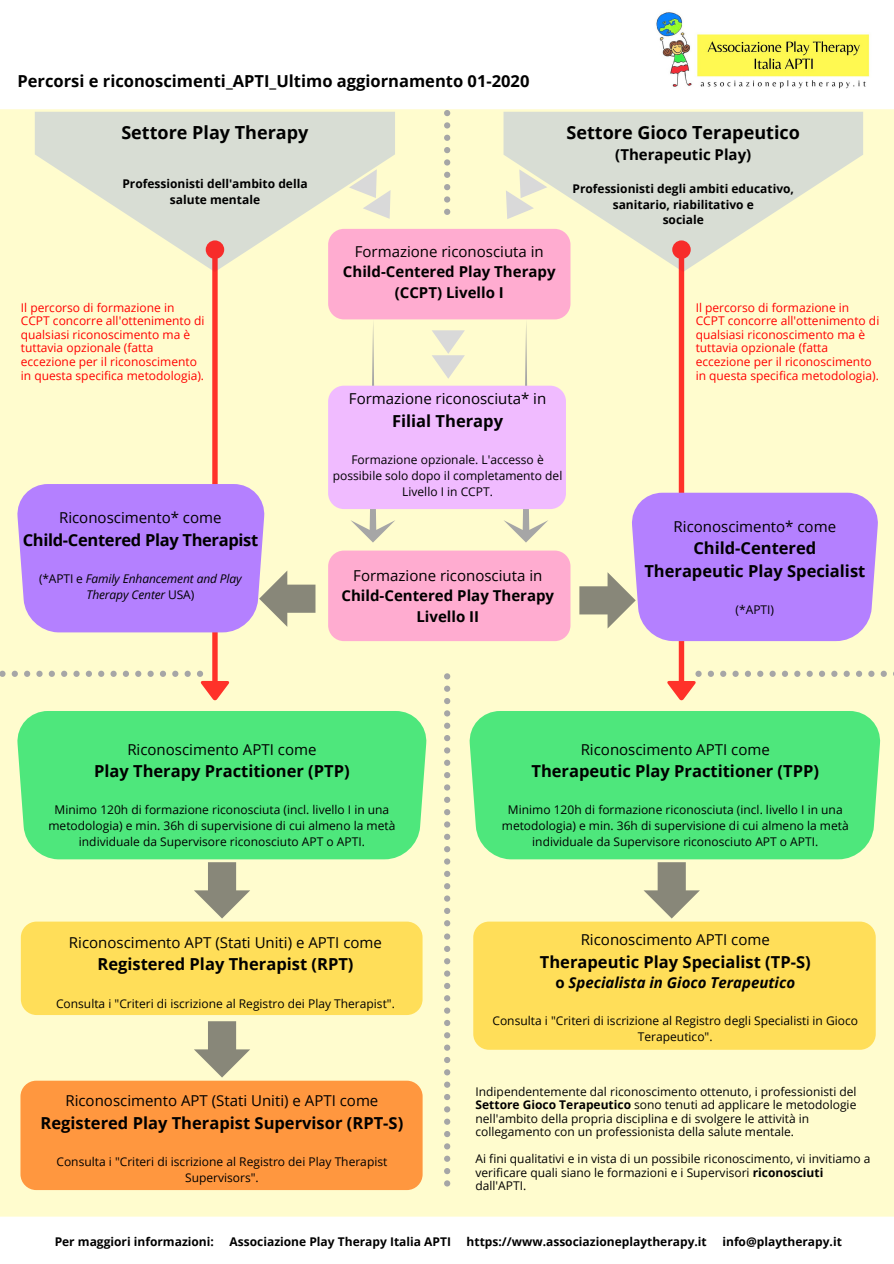
<style>
.page{position:relative;width:894px;height:1264px;background:#fff}
.page>*{position:absolute;margin:0;border:0;box-sizing:border-box;transform-origin:0 0}
.t1{font:700 18px "Open Sans";color:#000}
.t2{font:700 16.5px/22.5px "Open Sans";color:#000;text-align:center}
.t3{font:700 16.5px "Open Sans";letter-spacing:-.02em;color:#000}
.t4{font:15px "Open Sans";color:#000}
.t5{font:700 15px/20.2px "Open Sans";color:#000;text-align:center}
.t6{font:italic 700 15px "Open Sans";color:#000}
.t7{font:12px/15.8px "Open Sans";color:#000;text-align:center}
.t8{font:12px/13.5px "Open Sans";color:#f00}
.t9{font:700 12px/15.8px "Open Sans";color:#000;text-align:center}
.t10{font:italic 12px/15.8px "Open Sans";letter-spacing:-.01em;color:#000;text-align:center}
.s1{font-style:normal}
.s2{font-weight:700}
</style>
<div class="page">
<div style="left:0;top:0;width:893px;height:1263px;background:#fffcce"></div>
<div style="left:469px;top:711px;width:410px;height:148px;background:#4ee77c"></div>
<div style="left:17px;top:711px;width:409px;height:148px;background:#4ee77c"></div>
<svg style="left:0;top:670px;width:6px;height:7px"></svg>
<svg style="left:35px;top:112px;width:360px;height:129px;fill:#d8ddd4"></svg>
<svg style="left:503px;top:112px;width:359px;height:160px;fill:#d8ddd4"></svg>
<div style="left:328px;top:550px;width:242px;height:91px;background:#ffacd0;border-radius:16px"></div>
<div style="left:21px;top:921px;width:401px;height:94px;background:#ffde59;border-radius:16px"></div>
<div style="left:473px;top:921px;width:402px;height:128px;background:#ffde59;border-radius:16px"></div>
<div style="left:20px;top:1080px;width:402px;height:109px;background:#ff973f;border-radius:16px"></div>
<svg style="left:350px;top:319px;width:45px;height:223px"></svg>
<svg style="left:432px;top:330px;width:33px;height:49px"></svg>
<svg style="left:503px;top:319px;width:45px;height:223px"></svg>
<div style="left:328px;top:229px;width:242px;height:90px;background:#ffacd0;border-radius:16px"></div>
<svg style="left:444px;top:209px;width:6px;height:6px"></svg>
<svg style="left:444px;top:196px;width:6px;height:6px"></svg>
<svg style="left:444px;top:184px;width:6px;height:6px"></svg>
<svg style="left:444px;top:172px;width:6px;height:6px"></svg>
<svg style="left:444px;top:159px;width:6px;height:6px"></svg>
<svg style="left:444px;top:147px;width:6px;height:6px"></svg>
<svg style="left:444px;top:135px;width:6px;height:6px"></svg>
<svg style="left:444px;top:122px;width:6px;height:6px"></svg>
<svg style="left:444px;top:110px;width:6px;height:6px"></svg>
<div style="left:328px;top:385px;width:238px;height:124px;background:#f0bbff;border-radius:16px"></div>
<div style="left:0;top:1216px;width:893px;height:47px;background:#fff"></div>
<div style="left:0;top:0;width:893px;height:109px;background:#fff"></div>
<svg style="left:194px;top:862px;width:56px;height:56px"></svg>
<svg style="left:579px;top:240px;width:307px;height:460px"></svg>
<svg style="left:12px;top:240px;width:303px;height:460px"></svg>
<svg style="left:194px;top:1021px;width:56px;height:56px"></svg>
<svg style="left:643px;top:862px;width:56px;height:56px"></svg>
<svg style="left:444px;top:920px;width:6px;height:6px"></svg>
<svg style="left:444px;top:907px;width:6px;height:7px"></svg>
<svg style="left:444px;top:895px;width:6px;height:6px"></svg>
<svg style="left:444px;top:883px;width:6px;height:6px"></svg>
<svg style="left:444px;top:870px;width:6px;height:7px"></svg>
<svg style="left:444px;top:858px;width:6px;height:6px"></svg>
<svg style="left:444px;top:846px;width:6px;height:6px"></svg>
<svg style="left:444px;top:833px;width:6px;height:7px"></svg>
<svg style="left:444px;top:821px;width:6px;height:6px"></svg>
<svg style="left:444px;top:809px;width:6px;height:6px"></svg>
<svg style="left:444px;top:796px;width:6px;height:7px"></svg>
<svg style="left:444px;top:784px;width:6px;height:6px"></svg>
<svg style="left:444px;top:772px;width:6px;height:6px"></svg>
<svg style="left:444px;top:759px;width:6px;height:7px"></svg>
<svg style="left:444px;top:747px;width:6px;height:6px"></svg>
<svg style="left:444px;top:735px;width:6px;height:6px"></svg>
<svg style="left:444px;top:722px;width:6px;height:6px"></svg>
<svg style="left:444px;top:710px;width:6px;height:6px"></svg>
<svg style="left:444px;top:698px;width:6px;height:6px"></svg>
<svg style="left:444px;top:685px;width:6px;height:6px"></svg>
<svg style="left:444px;top:673px;width:6px;height:6px"></svg>
<svg style="left:444px;top:1180px;width:6px;height:6px"></svg>
<svg style="left:444px;top:1168px;width:6px;height:6px"></svg>
<svg style="left:444px;top:1155px;width:6px;height:6px"></svg>
<svg style="left:444px;top:1143px;width:6px;height:6px"></svg>
<svg style="left:444px;top:1131px;width:6px;height:6px"></svg>
<svg style="left:444px;top:1118px;width:6px;height:6px"></svg>
<svg style="left:444px;top:1106px;width:6px;height:6px"></svg>
<svg style="left:444px;top:1094px;width:6px;height:6px"></svg>
<svg style="left:444px;top:1081px;width:6px;height:6px"></svg>
<svg style="left:444px;top:1069px;width:6px;height:6px"></svg>
<svg style="left:444px;top:1057px;width:6px;height:6px"></svg>
<svg style="left:444px;top:1044px;width:6px;height:6px"></svg>
<svg style="left:444px;top:1032px;width:6px;height:6px"></svg>
<svg style="left:444px;top:1020px;width:6px;height:6px"></svg>
<svg style="left:444px;top:1007px;width:6px;height:6px"></svg>
<svg style="left:444px;top:995px;width:6px;height:6px"></svg>
<svg style="left:444px;top:982px;width:6px;height:7px"></svg>
<svg style="left:444px;top:970px;width:6px;height:6px"></svg>
<svg style="left:444px;top:958px;width:6px;height:6px"></svg>
<svg style="left:444px;top:945px;width:6px;height:7px"></svg>
<svg style="left:444px;top:933px;width:6px;height:6px"></svg>
<svg style="left:503px;top:169px;width:44px;height:59px"></svg>
<svg style="left:349px;top:169px;width:46px;height:59px"></svg>
<img style="left:650px;top:8px;width:225px;height:86px">
<h2 class="t2" style="left:17px;top:69px;width:513px">Percorsi e riconoscimenti_APTI_Ultimo aggiornamento 01-2020</h2>
<h1 class="t1" style="left:121px;top:120px;width:188px">Settore Play Therapy</h1>
<p class="t9" style="left:122px;top:176px;width:187px">Professionisti dell'ambito della salute mentale</p>
<p class="t4" style="left:354px;top:241px;width:190px">Formazione riconosciuta in</p>
<p class="t5" style="left:343px;top:261px;width:214px">Child-Centered Play Therapy (CCPT) Livello I</p>
<h1 class="t1" style="left:566px;top:120px;width:235px">Settore Gioco Terapeutico</h1>
<p class="t5" style="left:615px;top:144px;width:137px">(Therapeutic Play)</p>
<p class="t9" style="left:572px;top:180px;width:223px">Professionisti degli ambiti educativo, sanitario, riabilitativo e<br>sociale</p>
<p class="t8" style="left:21px;top:300px;width:185px">Il percorso di formazione in<br>CCPT concorre all'ottenimento di qualsiasi riconoscimento ma è tuttavia opzionale (fatta eccezione per il riconoscimento in questa specifica metodologia).</p>
<p class="t8" style="left:695px;top:300px;width:185px">Il percorso di formazione in<br>CCPT concorre all'ottenimento di qualsiasi riconoscimento ma è tuttavia opzionale (fatta eccezione per il riconoscimento in questa specifica metodologia).</p>
<p class="t4" style="left:59px;top:507px;width:164px">Riconoscimento* come</p>
<h2 class="t3" style="left:23px;top:528px;width:237px">Child-Centered Play Therapist</h2>
<p class="t10" style="left:39px;top:570px;width:204px"><span class="s1">(*APTI e</span> Family Enhancement and Play<br>Therapy Center <span class="s1">USA)</span></p>
<p class="t4" style="left:349px;top:388px;width:199px">Formazione riconosciuta* in</p>
<h2 class="t2" style="left:392px;top:409px;width:112px">Filial Therapy</h2>
<p class="t7" style="left:333px;top:451px;width:231px">Formazione opzionale. L'accesso è possibile solo dopo il completamento del<br>Livello I in CCPT.</p>
<p class="t4" style="left:353px;top:565px;width:190px">Formazione riconosciuta in</p>
<p class="t5" style="left:341px;top:585px;width:214px">Child-Centered Play Therapy<br>Livello II</p>
<p class="t4" style="left:673px;top:516px;width:164px">Riconoscimento* come</p>
<h2 class="t2" style="left:644px;top:537px;width:222px">Child-Centered<br>Therapeutic Play Specialist</h2>
<p class="t7" style="left:735px;top:601px;width:40px">(*APTI)</p>
<p class="t4" style="left:127px;top:738px;width:191px">Riconoscimento APTI come</p>
<h2 class="t2" style="left:94px;top:759px;width:257px">Play Therapy Practitioner (PTP)</h2>
<p class="t7" style="left:48px;top:801px;width:348px">Minimo 120h di formazione riconosciuta (incl. livello I in una metodologia) e min. 36h di supervisione di cui almeno la metà individuale da Supervisore riconosciuto APT o APTI.</p>
<p class="t4" style="left:69px;top:931px;width:314px">Riconoscimento APT (Stati Uniti) e APTI come</p>
<h2 class="t2" style="left:97px;top:952px;width:257px">Registered Play Therapist (RPT)</h2>
<p class="t7" style="left:56px;top:995px;width:340px">Consulta i "Criteri di iscrizione al Registro dei Play Therapist".</p>
<p class="t4" style="left:65px;top:1090px;width:314px">Riconoscimento APT (Stati Uniti) e APTI come</p>
<h2 class="t2" style="left:40px;top:1110px;width:364px">Registered Play Therapist Supervisor (RPT-S)</h2>
<p class="t7" style="left:56px;top:1153px;width:332px">Consulta i "Criteri di iscrizione al Registro dei Play Therapist<br>Supervisors".</p>
<p class="t4" style="left:580px;top:738px;width:191px">Riconoscimento APTI come</p>
<h2 class="t2" style="left:531px;top:759px;width:289px">Therapeutic Play Practitioner (TPP)</h2>
<p class="t7" style="left:501px;top:801px;width:348px">Minimo 120h di formazione riconosciuta (incl. livello I in una metodologia) e min. 36h di supervisione di cui almeno la metà individuale da Supervisore riconosciuto APT o APTI.</p>
<p class="t4" style="left:580px;top:929px;width:191px">Riconoscimento APTI come</p>
<h2 class="t2" style="left:539px;top:949px;width:272px">Therapeutic Play Specialist (TP-S)</h2>
<p class="t6" style="left:555px;top:971px;width:241px"><span class="s1">o</span> Specialista in Gioco Terapeutico</p>
<p class="t7" style="left:492px;top:1012px;width:367px">Consulta i "Criteri di iscrizione al Registro degli Specialisti in Gioco<br>Terapeutico".</p>
<p class="t7" style="left:475px;top:1084px;width:382px;line-height:13.5px;text-align:left">Indipendentemente dal riconoscimento ottenuto, i professionisti del <span class="s2">Settore Gioco Terapeutico</span> sono tenuti ad applicare le metodologie nell'ambito della propria disciplina e di svolgere le attività in collegamento con un professionista della salute mentale.</p>
<p class="t7" style="left:475px;top:1151px;width:396px;line-height:13.5px;text-align:left">Ai fini qualitativi e in vista di un possibile riconoscimento, vi invitiamo a verificare quali siano le formazioni e i Supervisori <span class="s2">riconosciuti </span>dall'APTI.</p>
<p class="t9" style="left:55px;top:1233px;width:161px">Per maggiori informazioni:</p>
<p class="t9" style="left:229px;top:1233px;width:223px">Associazione Play Therapy Italia APTI</p>
<p class="t9" style="left:466px;top:1233px;width:242px">https://www.associazioneplaytherapy.it</p>
<p class="t9" style="left:722px;top:1233px;width:121px">info@playtherapy.it</p>
</div>
